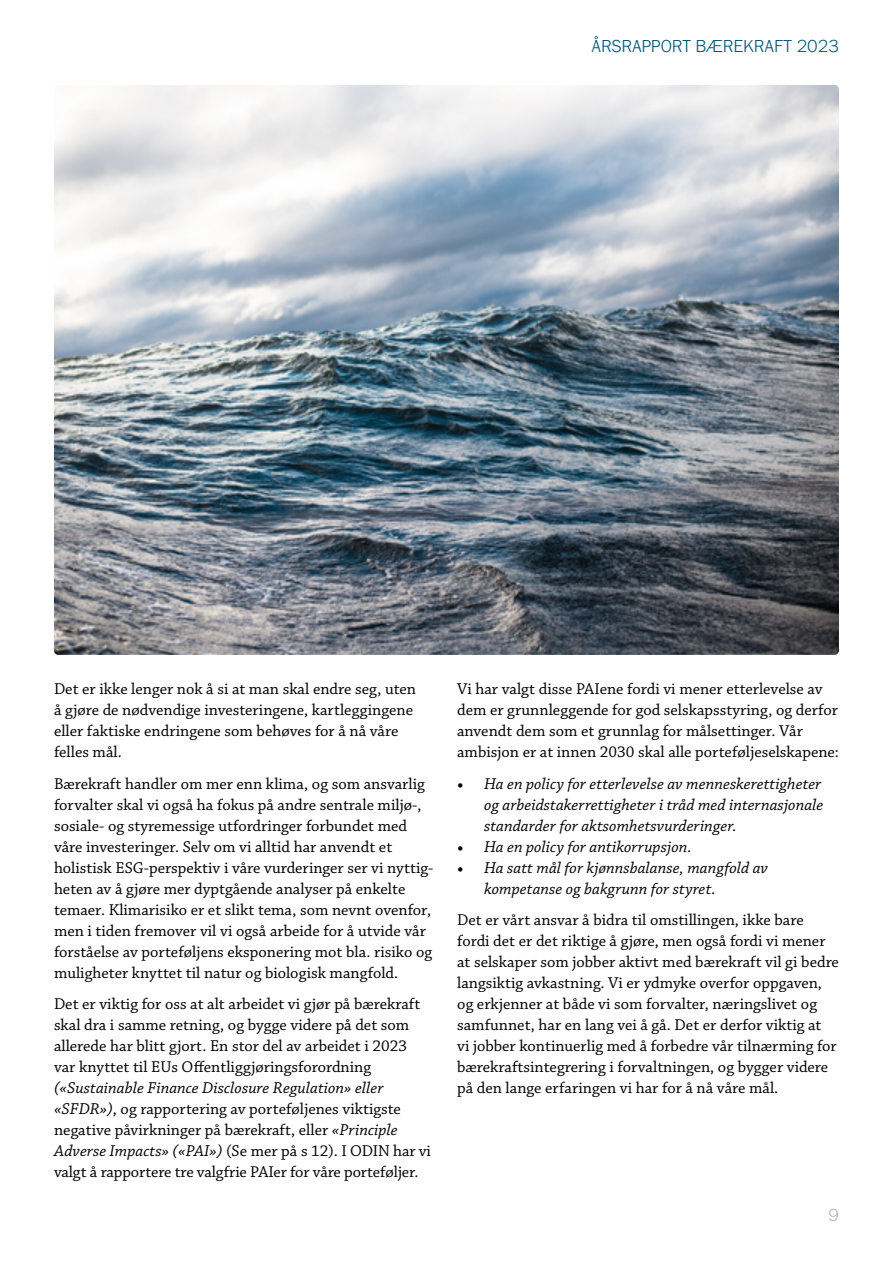
<style>
.page{position:relative;width:893px;height:1263px;background:#fff}
.page>*{position:absolute;margin:0;border:0;box-sizing:border-box;transform-origin:0 0}
.t1{font:300 18px "Franklin Gothic URW";color:#005776}
.t2{font:300 18px "Franklin Gothic URW";color:#bbb4a7}
.t3{font:16.5px/21px "Chaparral Pro";color:#000}
.t4{font:16.5px/21px "Chaparral Pro It Capt";color:#000;text-align:justify}
.s1{font-family:"Chaparral Pro It Capt"}
.s2{font-family:"Minion Pro"}
</style>
<div class="page">
<img style="left:54px;top:85px;width:785px;height:570px">
<p class="t1" style="left:592px;top:34px;width:249px">ÅRSRAPPORT BÆREKRAFT 2023</p>
<p class="t3" style="left:54px;top:679px;width:364px">Det er ikke lenger nok å si at man skal endre seg, uten å gjøre de nødvendige investeringene, kartleggingene eller faktiske endringene som behøves for å nå våre felles mål.</p>
<p class="t3" style="left:54px;top:773px;width:380px">Bærekraft handler om mer enn klima, og som ansvarlig forvalter skal vi også ha fokus på andre sentrale miljø-, sosiale- og styremessige utfordringer forbundet med våre investeringer. Selv om vi alltid har anvendt et holistisk ESG-perspektiv i våre vurderinger ser vi nyttig&shy;heten av å gjøre mer dyptgående analyser på enkelte temaer. Klimarisiko er et slikt tema, som nevnt ovenfor, men i tiden fremover vil vi også arbeide for å utvide vår forståelse av porteføljens eksponering mot bla. risiko og muligheter knyttet til natur og biologisk mangfold.</p>
<p class="t3" style="left:54px;top:994px;width:368px">Det er viktig for oss at alt arbeidet vi gjør på bærekraft skal dra i samme retning, og bygge videre på det som allerede har blitt gjort. En stor del av arbeidet i 2023 var knyttet til EUs Offentliggjøringsforordning</p>
<p class="t4" style="left:54px;top:1078px;width:331px">(«Sustainable Finance Disclosure Regulation» eller</p>
<p class="t3" style="left:54px;top:1099px;width:378px"><span class="s1">«SFDR»)</span>, og rapportering av porteføljenes viktigste negative påvirkninger på bærekraft, eller <span class="s1">«Principle Adverse Impacts» («PAI»)</span> (Se mer på s 12). I ODIN har vi valgt å rapportere tre valgfrie PAIer for våre porteføljer.</p>
<p class="t3" style="left:457px;top:679px;width:383px">Vi har valgt disse PAIene fordi vi mener etterlevelse av dem er grunnleggende for god selskapsstyring, og derfor anvendt dem som et grunnlag for målsettinger. Vår ambisjon er at innen 2030 skal alle porteføljeselskapene:</p>
<p class="t4" style="left:484px;top:773px;width:341px;text-indent:-27px"><span class="s2">•</span> Ha en policy for etterlevelse av menneskerettigheter og arbeidstakerrettigheter i tråd med internasjonale standarder for aktsomhetsvurderinger.</p>
<p class="t4" style="left:457px;top:837px;width:236px"><span class="s2">•</span> Ha en policy for antikorrupsjon.</p>
<p class="t4" style="left:484px;top:858px;width:285px;text-indent:-27px"><span class="s2">•</span> Ha satt mål for kjønnsbalanse, mangfold av kompetanse og bakgrunn for styret.</p>
<p class="t3" style="left:457px;top:910px;width:383px">Det er vårt ansvar å bidra til omstillingen, ikke bare fordi det er det riktige å gjøre, men også fordi vi mener at selskaper som jobber aktivt med bærekraft vil gi bedre langsiktig avkastning. Vi er ydmyke overfor oppgaven, og erkjenner at både vi som forvalter, næringslivet og samfunnet, har en lang vei å gå. Det er derfor viktig at<br>vi jobber kontinuerlig med å forbedre vår tilnærming for bærekraftsintegrering i forvaltningen, og bygger videre på den lange erfaringen vi har for å nå våre mål.</p>
<p class="t2" style="left:828px;top:1204px;width:12px">9</p>
</div>
